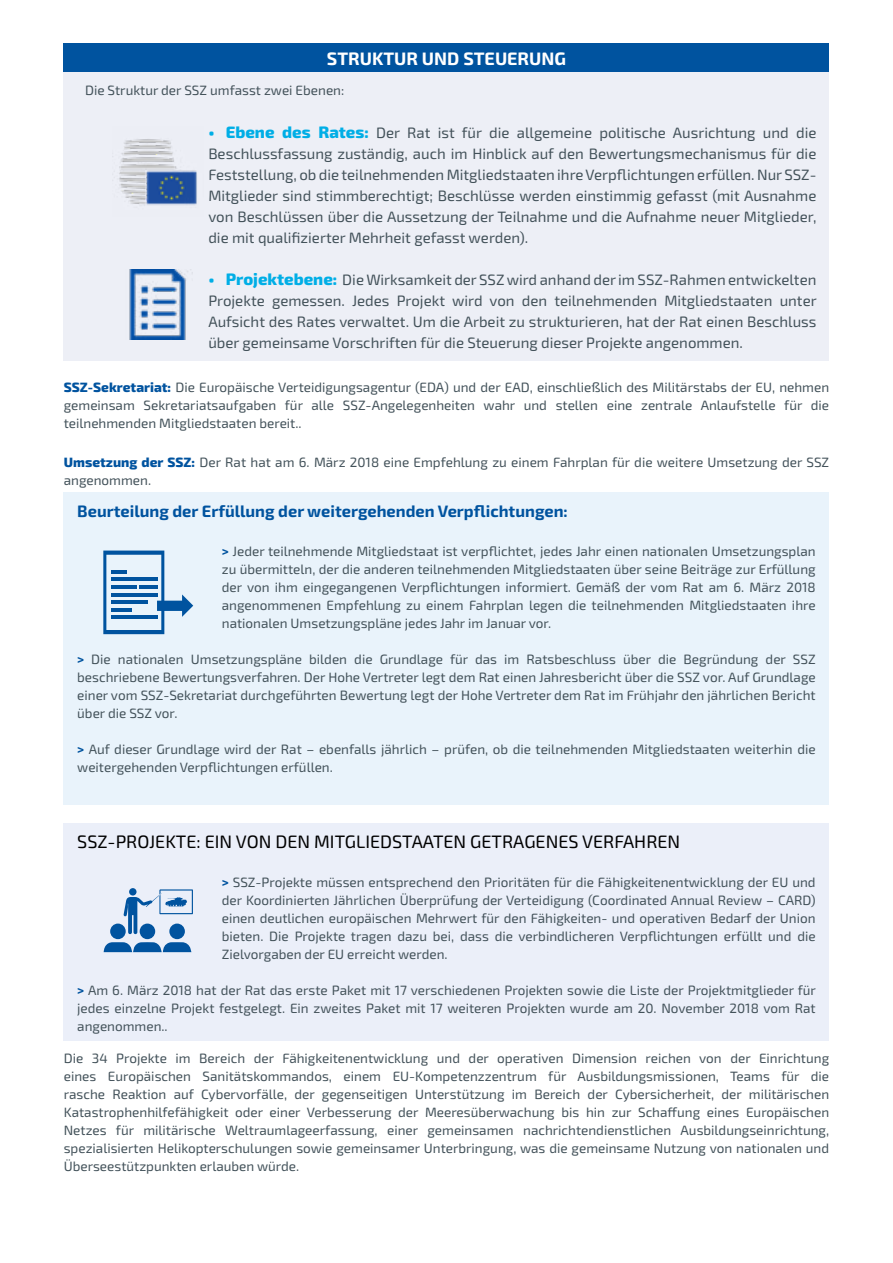
<style>
.page{position:relative;width:893px;height:1263px;background:#fff}
.page>*{position:absolute;margin:0;border:0;box-sizing:border-box;transform-origin:0 0}
.t1{font:18px "Exo 2";color:#000}
.t2{font:700 18px "Exo 2";color:#fff}
.t3{font:700 16.5px "Exo 2";color:#00539f}
.t4{font:15px/21px "Exo 2";color:#43525a;text-align:justify}
.t5{font:13.5px/18px "Exo 2";color:#43525a;text-align:justify}
.s1{font-weight:800;font-size:16.5px;color:#00aee6}
.s2{font-weight:800;color:#00539f}
.s3{font-weight:700;color:#00539f}
</style>
<div class="page">
<div style="left:64px;top:70px;width:765px;height:290px;background:#edeff6"></div>
<div style="left:64px;top:492px;width:765px;height:313px;background:#e9f3fb"></div>
<div style="left:64px;top:44px;width:765px;height:28px;background:#00539f"></div>
<img style="left:119px;top:139px;width:78px;height:66px">
<svg style="left:103px;top:550px;width:90px;height:84px"></svg>
<img style="left:129px;top:270px;width:64px;height:69px">
<div style="left:64px;top:823px;width:765px;height:218px;background:#ebeff9"></div>
<div style="left:169px;top:923px;width:16px;height:16px;background:#00539f;border-radius:50%"></div>
<div style="left:110px;top:923px;width:16px;height:16px;background:#00539f;border-radius:50%"></div>
<svg style="left:104px;top:942px;width:87px;height:10px"></svg>
<div style="left:140px;top:923px;width:15px;height:16px;background:#00539f;border-radius:50%"></div>
<svg style="left:123px;top:889px;width:70px;height:45px"></svg>
<h1 class="t2" style="left:327px;top:45px;width:241px">STRUKTUR UND STEUERUNG</h1>
<p class="t5" style="left:85px;top:81px;width:261px">Die Struktur der SSZ umfasst zwei Ebenen:</p>
<p class="t4" style="left:208px;top:122px;width:610px"><span class="s1">• Ebene des Rates:</span> Der Rat ist für die allgemeine politische Ausrichtung und die Beschlussfassung zuständig, auch im Hinblick auf den Bewertungsmechanismus für die Feststellung, ob die teilnehmenden Mitgliedstaaten ihre Verpflichtungen erfüllen. Nur SSZ-Mitglieder sind stimmberechtigt; Beschlüsse werden einstimmig gefasst (mit Ausnahme von Beschlüssen über die Aussetzung der Teilnahme und die Aufnahme neuer Mitglieder, die mit qualifizierter Mehrheit gefasst werden).</p>
<p class="t4" style="left:208px;top:269px;width:610px"><span class="s1">• Projektebene:</span> Die Wirksamkeit der SSZ wird anhand der im SSZ-Rahmen entwickelten Projekte gemessen. Jedes Projekt wird von den teilnehmenden Mitgliedstaaten unter Aufsicht des Rates verwaltet. Um die Arbeit zu strukturieren, hat der Rat einen Beschluss über gemeinsame Vorschriften für die Steuerung dieser Projekte angenommen.</p>
<p class="t5" style="left:64px;top:378px;width:767px"><span class="s2">SSZ-Sekretariat:</span> Die Europäische Verteidigungsagentur (EDA) und der EAD, einschließlich des Militärstabs der EU, nehmen gemeinsam Sekretariatsaufgaben für alle SSZ-Angelegenheiten wahr und stellen eine zentrale Anlaufstelle für die teilnehmenden Mitgliedstaaten bereit..</p>
<p class="t5" style="left:64px;top:453px;width:767px"><span class="s2">Umsetzung der SSZ:</span> Der Rat hat am 6. März 2018 eine Empfehlung zu einem Fahrplan für die weitere Umsetzung der SSZ angenommen.</p>
<p class="t3" style="left:77px;top:498px;width:492px">Beurteilung der Erfüllung der weitergehenden Verpflichtungen:</p>
<p class="t5" style="left:222px;top:541px;width:595px"><span class="s3">&gt;</span> Jeder teilnehmende Mitgliedstaat ist verpflichtet, jedes Jahr einen nationalen Umsetzungsplan zu übermitteln, der die anderen teilnehmenden Mitgliedstaaten über seine Beiträge zur Erfüllung der von ihm eingegangenen Verpflichtungen informiert. Gemäß der vom Rat am 6. März 2018 angenommenen Empfehlung zu einem Fahrplan legen die teilnehmenden Mitgliedstaaten ihre nationalen Umsetzungspläne jedes Jahr im Januar vor.</p>
<p class="t5" style="left:77px;top:649px;width:740px"><span class="s3">&gt;</span> Die nationalen Umsetzungspläne bilden die Grundlage für das im Ratsbeschluss über die Begründung der SSZ beschriebene Bewertungsverfahren. Der Hohe Vertreter legt dem Rat einen Jahresbericht über die SSZ vor. Auf Grundlage einer vom SSZ-Sekretariat durchgeführten Bewertung legt der Hohe Vertreter dem Rat im Frühjahr den jährlichen Bericht über die SSZ vor.</p>
<p class="t5" style="left:77px;top:739px;width:740px"><span class="s3">&gt;</span> Auf dieser Grundlage wird der Rat – ebenfalls jährlich – prüfen, ob die teilnehmenden Mitgliedstaaten weiterhin die weitergehenden Verpflichtungen erfüllen.</p>
<h1 class="t1" style="left:77px;top:829px;width:604px">SSZ-PROJEKTE: EIN VON DEN MITGLIEDSTAATEN GETRAGENES VERFAHREN</h1>
<p class="t5" style="left:222px;top:873px;width:595px"><span class="s3">&gt;</span> SSZ-Projekte müssen entsprechend den Prioritäten für die Fähigkeitenentwicklung der EU und der Koordinierten Jährlichen Überprüfung der Verteidigung (Coordinated Annual Review – CARD) einen deutlichen europäischen Mehrwert für den Fähigkeiten- und operativen Bedarf der Union bieten. Die Projekte tragen dazu bei, dass die verbindlicheren Verpflichtungen erfüllt und die Zielvorgaben der EU erreicht werden.</p>
<p class="t5" style="left:77px;top:981px;width:740px"><span class="s3">&gt;</span> Am 6. März 2018 hat der Rat das erste Paket mit 17 verschiedenen Projekten sowie die Liste der Projektmitglieder für jedes einzelne Projekt festgelegt. Ein zweites Paket mit 17 weiteren Projekten wurde am 20. November 2018 vom Rat angenommen..</p>
<p class="t5" style="left:64px;top:1049px;width:767px">Die 34 Projekte im Bereich der Fähigkeitenentwicklung und der operativen Dimension reichen von der Einrichtung eines Europäischen Sanitätskommandos, einem EU-Kompetenzzentrum für Ausbildungsmissionen, Teams für die rasche Reaktion auf Cybervorfälle, der gegenseitigen Unterstützung im Bereich der Cybersicherheit, der militärischen Katastrophenhilfefähigkeit oder einer Verbesserung der Meeresüberwachung bis hin zur Schaffung eines Europäischen Netzes für militärische Weltraumlageerfassung, einer gemeinsamen nachrichtendienstlichen Ausbildungseinrichtung, spezialisierten Helikopterschulungen sowie gemeinsamer Unterbringung, was die gemeinsame Nutzung von nationalen und Überseestützpunkten erlauben würde.</p>
</div>
